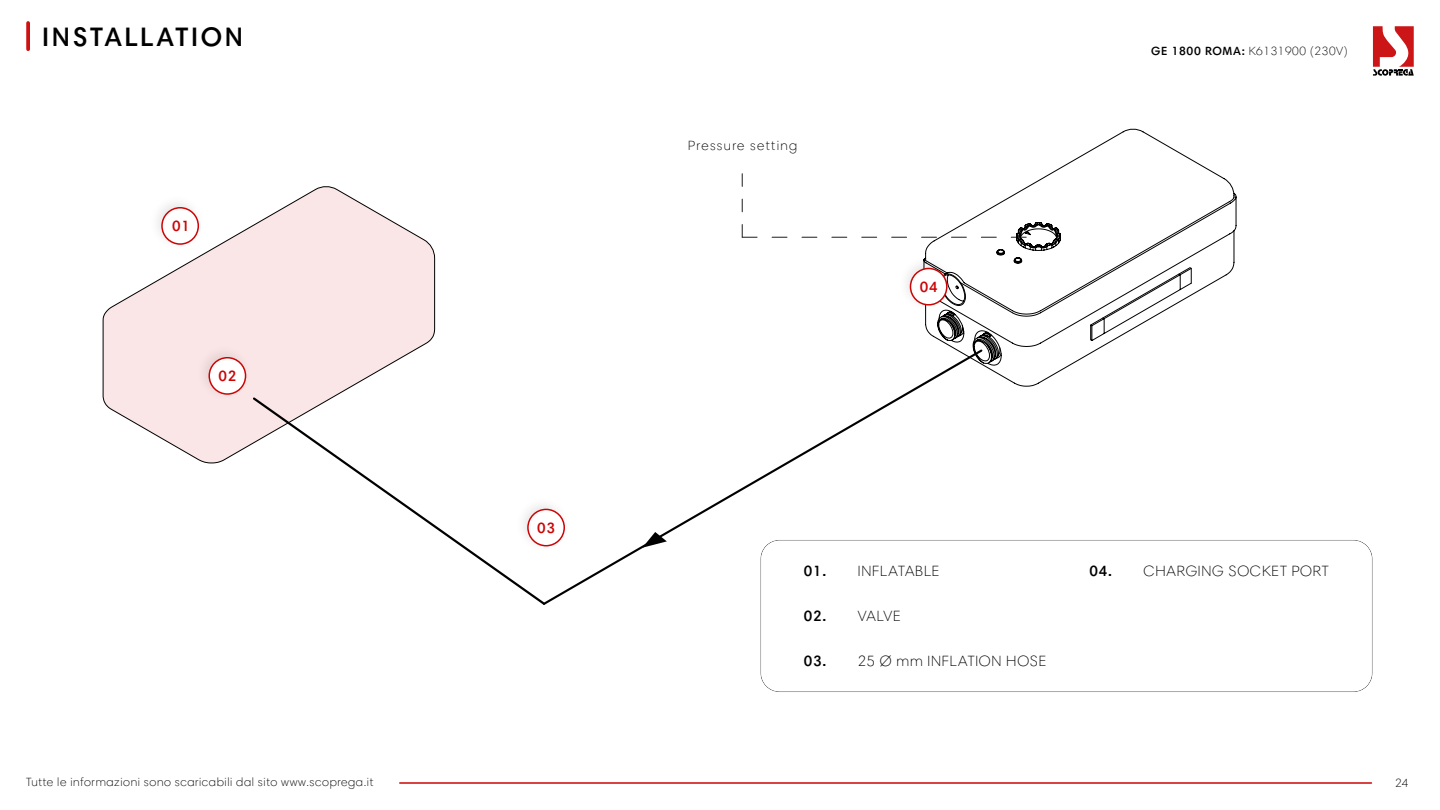
<style>
.page{position:relative;width:1440px;height:810px;background:#fff}
.page>*{position:absolute;margin:0;border:0;box-sizing:border-box;transform-origin:0 0}
.t1{font:600 27px "Harmonia Sans Pro Cyr";letter-spacing:.1em;color:#000}
.t2{font:300 15px "Harmonia Sans Pro Cyr";letter-spacing:.05em;color:#000}
.t3{font:600 15px "Harmonia Sans Pro Cyr";letter-spacing:.05em;color:#cc0404}
.t4{font:300 13.5px "Harmonia Sans Pro Cyr";letter-spacing:.1em;color:#000}
.t5{font:300 12px "Harmonia Sans Pro Cyr";letter-spacing:.05em;color:#000}
.s1{font-weight:600}
</style>
<div class="page">
<hr style="left:400px;top:782px;width:971px;height:2px;background:#cc0404">
<svg style="left:26px;top:23px;width:4px;height:26px"></svg>
<svg style="left:1373px;top:26px;width:41px;height:50px"></svg>
<svg style="left:102px;top:186px;width:333px;height:278px"></svg>
<svg style="left:251px;top:395px;width:290px;height:208px"></svg>
<div style="left:514px;top:496px;width:58px;height:57px;background:#000;opacity:.1"></div>
<div style="left:528px;top:509px;width:36px;height:37px;background:#fff;border-radius:50%"></div>
<div style="left:527px;top:509px;width:38px;height:37px;border:2px solid #cc0404;border-radius:50%"></div>
<div style="left:195px;top:344px;width:58px;height:57px;background:#000;opacity:.1"></div>
<div style="left:209px;top:358px;width:37px;height:36px;background:#fff;border-radius:50%"></div>
<div style="left:209px;top:357px;width:37px;height:38px;border:2px solid #cc0404;border-radius:50%"></div>
<svg style="left:541px;top:382px;width:443px;height:225px"></svg>
<svg style="left:924px;top:128px;width:312px;height:258px"></svg>
<svg style="left:742px;top:174px;width:450px;height:192px"></svg>
<div style="left:897px;top:255px;width:57px;height:57px;background:#000;opacity:.1"></div>
<div style="left:911px;top:268px;width:36px;height:37px;background:#fff;border-radius:50%"></div>
<div style="left:910px;top:268px;width:38px;height:38px;border:2px solid #cc0404;border-radius:50%"></div>
<h1 class="t1" style="left:42px;top:20px;width:202px">INSTALLATION</h1>
<p class="t3" style="left:172px;top:217px;width:19px">01</p>
<p class="t3" style="left:218px;top:367px;width:19px">02</p>
<p class="t3" style="left:537px;top:518px;width:19px">03</p>
<p class="t4" style="left:688px;top:138px;width:111px">Pressure setting</p>
<p class="t3" style="left:920px;top:278px;width:19px">04</p>
<p class="t5" style="left:1151px;top:44px;width:198px"><span class="s1">GE 1800 ROMA:</span> K6131900 (230V)</p>
<p class="t2" style="left:804px;top:562px;width:137px"><span class="s1">01.</span> INFLATABLE</p>
<p class="t2" style="left:804px;top:607px;width:98px"><span class="s1">02.</span> VALVE</p>
<p class="t2" style="left:804px;top:652px;width:244px"><span class="s1">03.</span> 25 Ø mm INFLATION HOSE</p>
<p class="t2" style="left:1089px;top:562px;width:241px"><span class="s1">04.</span> CHARGING SOCKET PORT</p>
<p class="t5" style="left:26px;top:775px;width:349px">Tutte le informazioni sono scaricabili dal sito www.scoprega.it</p>
<p class="t5" style="left:1395px;top:776px;width:15px">24</p>
</div>
